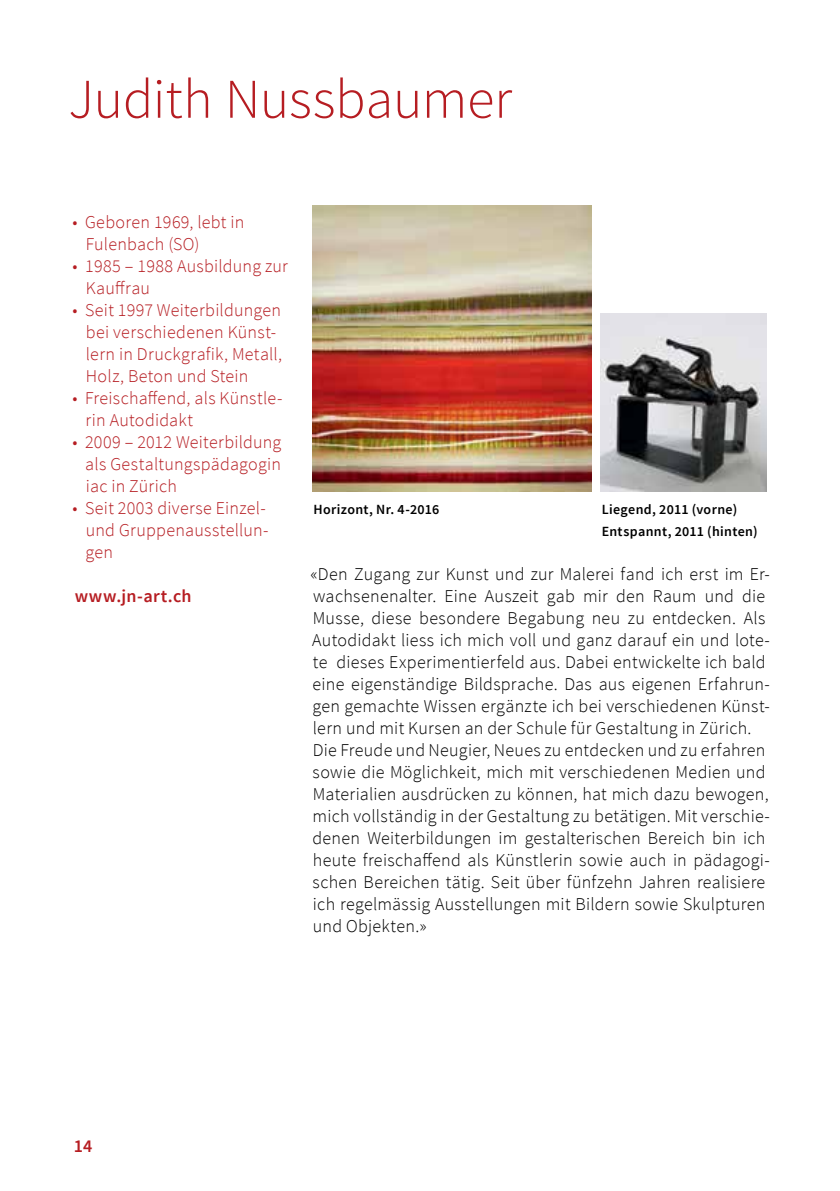
<style>
.page{position:relative;width:840px;height:1191px;background:#fff}
.page>*{position:absolute;margin:0;border:0;box-sizing:border-box;transform-origin:0 0}
.t1{font:300 56px "Source Sans Pro";letter-spacing:-.005em;color:#b61d22}
.t2{font:300 18px/22px "Source Sans Pro";letter-spacing:.015em;color:#000}
.t3{font:300 18px/22px "Source Sans Pro";letter-spacing:.015em;color:#b61d22}
.t4{font:600 18px "Source Sans Pro";letter-spacing:.015em;color:#b61d22}
.t5{font:600 14px/22px "Source Sans Pro";letter-spacing:.025em;color:#000}
</style>
<div class="page">
<img style="left:312px;top:206px;width:279px;height:286px">
<img style="left:600px;top:314px;width:165px;height:178px">
<h1 class="t1" style="left:68px;top:65px;width:445px">Judith Nussbaumer</h1>
<p class="t3" style="left:86px;top:211px;width:160px;text-indent:-13px">• Geboren 1969, lebt in<br>Fulenbach (SO)</p>
<p class="t3" style="left:86px;top:255px;width:203px;text-indent:-13px">• 1985 – 1988 Ausbildung zur<br>Kauffrau</p>
<p class="t3" style="left:86px;top:299px;width:198px;text-indent:-13px">• Seit 1997 Weiterbildungen bei verschiedenen Künst&shy;lern in Druckgrafik, Metall,<br>Holz, Beton und Stein</p>
<p class="t3" style="left:86px;top:387px;width:198px;text-indent:-13px">• Freischaffend, als Künstle&shy;rin Autodidakt</p>
<p class="t3" style="left:85px;top:431px;width:197px;text-align:justify;text-indent:-13px">• 2009 – 2012 Weiterbildung als Gestaltungspädagogin iac in Zürich</p>
<p class="t3" style="left:85px;top:497px;width:184px;text-indent:-13px">• Seit 2003 diverse Einzel&shy;und Gruppenausstellun&shy;gen</p>
<p class="t4" style="left:75px;top:584px;width:118px">www.jn-art.ch</p>
<p class="t5" style="left:313px;top:498px;width:127px">Horizont, Nr. 4-2016</p>
<p class="t5" style="left:601px;top:498px;width:157px">Liegend, 2011 (vorne)<br>Entspannt, 2011 (hinten)</p>
<p class="t2" style="left:310px;top:563px;width:460px">«Den Zugang zur Kunst und zur Malerei fand ich erst im Er&shy;wachsenenalter. Eine Auszeit gab mir den Raum und die Musse, diese besondere Begabung neu zu entdecken. Als Autodidakt liess ich mich voll und ganz darauf ein und lote&shy;te dieses Experimentierfeld aus. Dabei entwickelte ich bald eine eigenständige Bildsprache. Das aus eigenen Erfahrun&shy;gen gemachte Wissen ergänzte ich bei verschiedenen Künst&shy;lern und mit Kursen an der Schule für Gestaltung in Zürich.<br>Die Freude und Neugier, Neues zu entdecken und zu erfahren sowie die Möglichkeit, mich mit verschiedenen Medien und Materialien ausdrücken zu können, hat mich dazu bewogen, mich vollständig in der Gestaltung zu betätigen. Mit verschie&shy;denen Weiterbildungen im gestalterischen Bereich bin ich heute freischaffend als Künstlerin sowie auch in pädagogi&shy;schen Bereichen tätig. Seit über fünfzehn Jahren realisiere ich regelmässig Ausstellungen mit Bildern sowie Skulpturen und Objekten.»</p>
<p class="t4" style="left:74px;top:1134px;width:20px">14</p>
</div>
